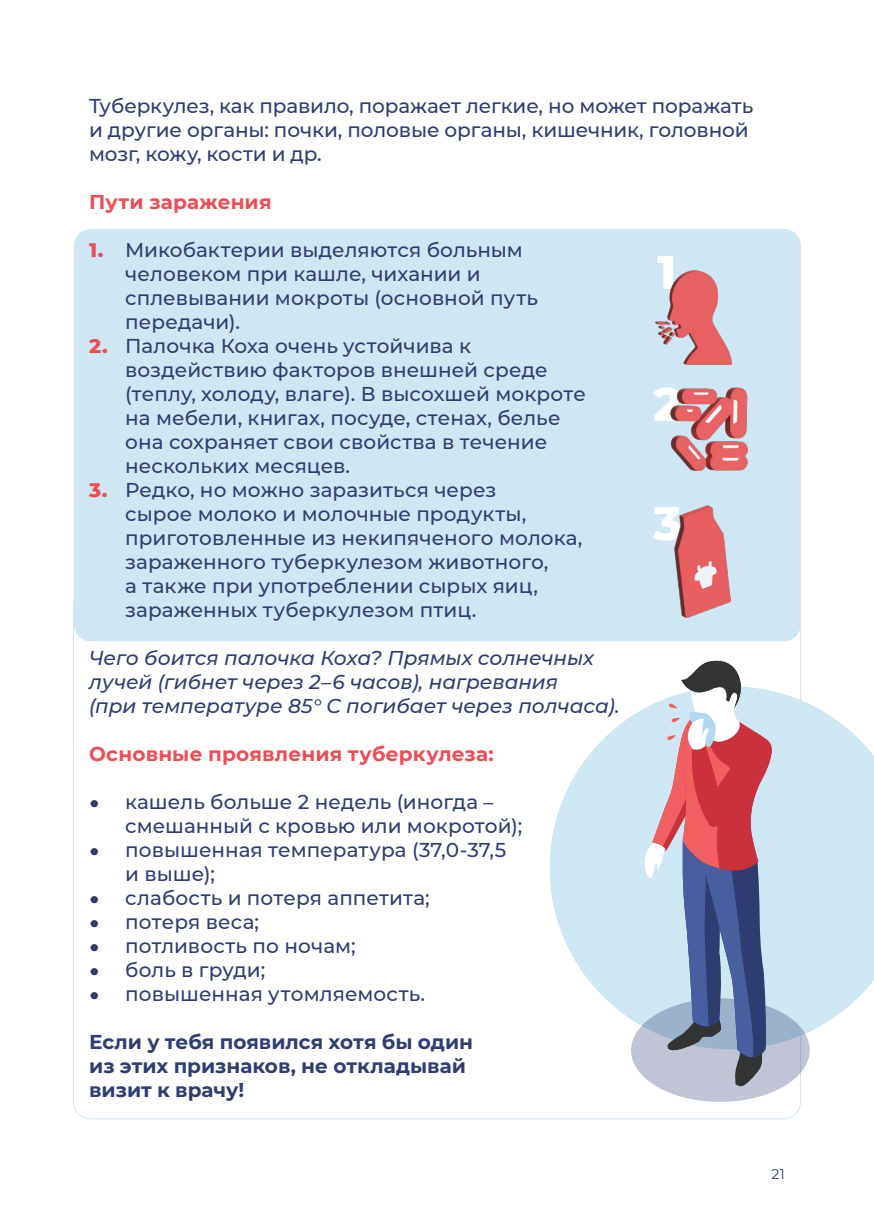
<style>
.page{position:relative;width:874px;height:1225px;background:#fff}
.page>*{position:absolute;margin:0;border:0;box-sizing:border-box;transform-origin:0 0}
.Paragraph_Style_1{font:800 48px "Montserrat";color:#fff}
.Paragraph_Style_1-2{font:500 20px/24px "Montserrat";letter-spacing:.005em;color:#303d72}
.Paragraph_Style_1-3{font:italic 500 20px/24px "Montserrat";color:#303d72}
.Paragraph_Style_1-4{font:700 20px/24px "Montserrat";color:#303d72}
.Paragraph_Style_1-5{font:700 20px "Montserrat";letter-spacing:.01em;color:#ef4d55}
.t1{font:14px "Montserrat";color:#303d72}
.s1{font-weight:800;color:#ef4d55}
.s2{font-family:"Mulish";font-weight:200}
</style>
<div class="page">
<svg style="left:549px;top:704px;width:324px;height:345px;fill:#cfe6f3"></svg>
<div style="left:74px;top:229px;width:726px;height:412px;background:#cfe6f3;border-radius:17px"></div>
<img style="left:655px;top:270px;width:75px;height:94px">
<img style="left:674px;top:506px;width:56px;height:111px">
<img style="left:670px;top:388px;width:77px;height:83px">
<svg style="left:630px;top:661px;width:179px;height:441px;background:#b6afc1"></svg>
<p class="Paragraph_Style_1-2" style="left:89px;top:93px;width:665px">Туберкулез, как правило, поражает легкие, но может поражать и другие органы: почки, половые органы, кишечник, головной мозг, кожу, кости и др.</p>
<p class="Paragraph_Style_1-5" style="left:89px;top:187px;width:184px">Пути заражения</p>
<p class="Paragraph_Style_1-2" style="left:125px;top:237px;width:414px;text-indent:-36px"><span class="s1">1.</span> Микобактерии выделяются больным человеком при кашле, чихании и сплевывании мокроты (основной путь передачи).</p>
<p class="Paragraph_Style_1-2" style="left:125px;top:333px;width:462px;text-indent:-36px"><span class="s1">2.</span> Палочка Коха очень устойчива к воздействию факторов внешней среде (теплу, холоду, влаге). В высохшей мокроте на мебели, книгах, посуде, стенах, белье она сохраняет свои свойства в течение нескольких месяцев.</p>
<p class="Paragraph_Style_1-2" style="left:125px;top:477px;width:458px;text-indent:-36px"><span class="s1">3.</span> Редко, но можно заразиться через<br>сырое молоко и молочные продукты, приготовленные из некипяченого молока, зараженного туберкулезом животного,<br>а также при употреблении сырых яиц, зараженных туберкулезом птиц.</p>
<p class="Paragraph_Style_1-3" style="left:89px;top:645px;width:531px">Чего боится палочка Коха? Прямых солнечных лучей (гибнет через 2–6 часов), нагревания<br>(при температуре 85° C погибает через полчаса).</p>
<p class="Paragraph_Style_1-5" style="left:89px;top:739px;width:406px">Основные проявления туберкулеза:</p>
<p class="Paragraph_Style_1-2" style="left:125px;top:789px;width:398px;text-indent:-36px"><span class="s2">•</span> кашель больше 2 недель (иногда – смешанный с кровью или мокротой);</p>
<p class="Paragraph_Style_1-2" style="left:125px;top:837px;width:382px;text-indent:-36px"><span class="s2">•</span> повышенная температура (37,0-37,5 и выше);</p>
<p class="Paragraph_Style_1-2" style="left:89px;top:885px;width:342px"><span class="s2">•</span> слабость и потеря аппетита;</p>
<p class="Paragraph_Style_1-2" style="left:89px;top:909px;width:171px"><span class="s2">•</span> потеря веса;</p>
<p class="Paragraph_Style_1-2" style="left:89px;top:933px;width:268px"><span class="s2">•</span> потливость по ночам;</p>
<p class="Paragraph_Style_1-2" style="left:89px;top:957px;width:178px"><span class="s2">•</span> боль в груди;</p>
<p class="Paragraph_Style_1-2" style="left:89px;top:981px;width:337px"><span class="s2">•</span> повышенная утомляемость.</p>
<p class="Paragraph_Style_1-4" style="left:89px;top:1029px;width:385px">Если у тебя появился хотя бы один из этих признаков, не откладывай визит к врачу!</p>
<p class="Paragraph_Style_1" style="left:656px;top:236px;width:21px">1</p>
<p class="Paragraph_Style_1" style="left:652px;top:369px;width:30px">2</p>
<p class="Paragraph_Style_1" style="left:652px;top:487px;width:30px">3</p>
<p class="t1" style="left:771px;top:1164px;width:15px">21</p>
</div>
